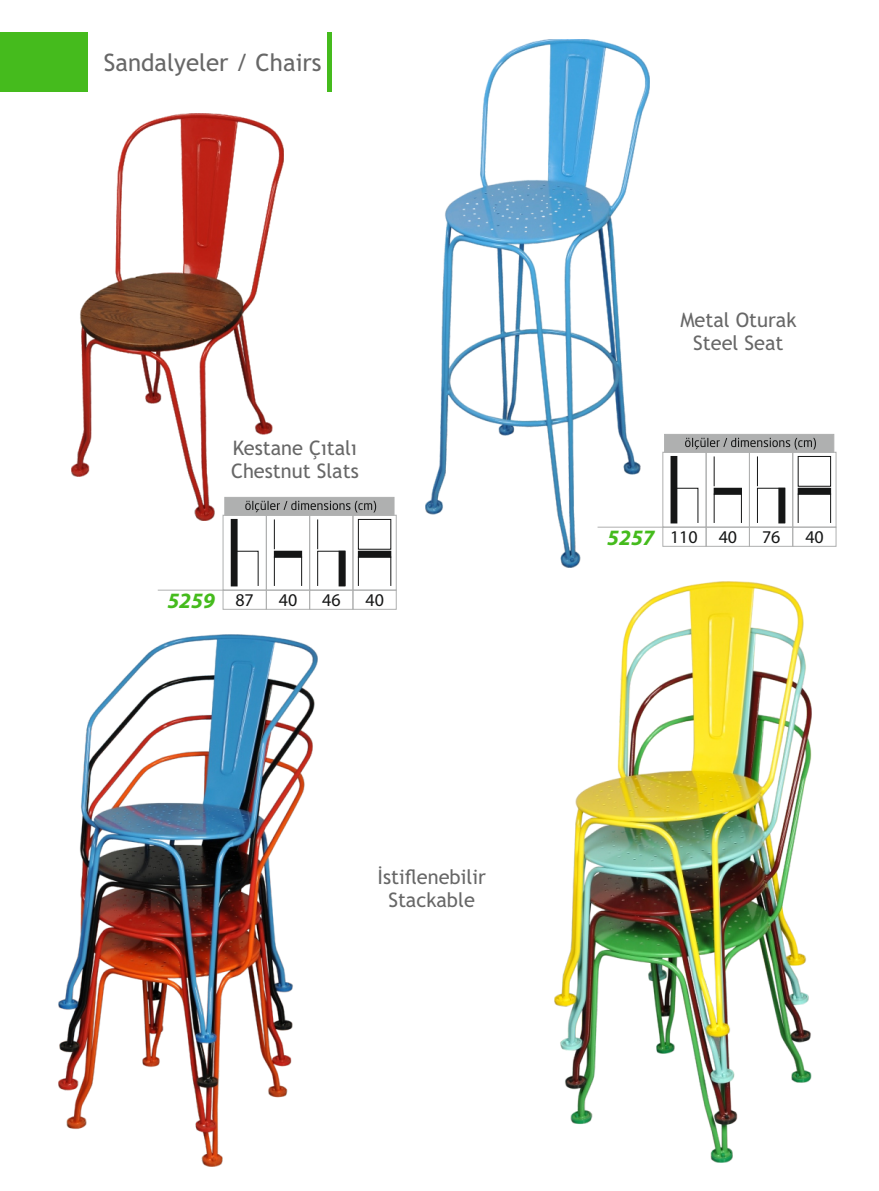
<style>
.page{position:relative;width:879px;height:1191px;background:#fff}
.page>*{position:absolute;margin:0;border:0;box-sizing:border-box;transform-origin:0 0}
.t1{font:24px "Trebuchet MS";color:#676767}
.t2{font:italic 700 22px "Myriad Pro";color:#45bb1d}
.t3{font:20px/23.2px "Trebuchet MS";color:#676767;text-align:center}
.t4{font:18px "Myriad Pro";color:#151616}
.s1{font-weight:400;font-style:normal;font-size:18px;color:#151616}
.s2{font-weight:700;font-style:italic;font-size:22px;color:#45bb1d}
</style>
<div class="page">
<div style="left:327px;top:32px;width:5px;height:60px;background:#45bb1d"></div>
<div style="left:0;top:32px;width:88px;height:60px;background:#45bb1d"></div>
<img style="left:59px;top:634px;width:258px;height:532px">
<img style="left:554px;top:581px;width:257px;height:581px">
<img style="left:72px;top:113px;width:211px;height:408px">
<img style="left:425px;top:39px;width:224px;height:528px">
<div style="left:798px;top:456px;width:33px;height:30px;border:1px solid #151616"></div>
<div style="left:798px;top:488px;width:32px;height:6px;background:#151616"></div>
<div style="left:798px;top:493px;width:33px;height:30px;border:1px solid #151616"></div>
<svg style="left:713px;top:456px;width:29px;height:67px"></svg>
<svg style="left:757px;top:456px;width:28px;height:68px"></svg>
<div style="left:671px;top:456px;width:6px;height:67px;background:#151616"></div>
<div style="left:670px;top:456px;width:7px;height:67px;border:1px solid #151616"></div>
<svg style="left:675px;top:487px;width:24px;height:37px"></svg>
<div style="left:792px;top:527px;width:44px;height:20px;border:1px solid #afb0b0"></div>
<div style="left:749px;top:527px;width:44px;height:20px;border:1px solid #afb0b0"></div>
<div style="left:706px;top:527px;width:44px;height:20px;border:1px solid #afb0b0"></div>
<div style="left:662px;top:527px;width:44px;height:20px;border:1px solid #afb0b0"></div>
<div style="left:792px;top:452px;width:44px;height:75px;border:1px solid #afb0b0"></div>
<div style="left:749px;top:452px;width:44px;height:75px;border:1px solid #afb0b0"></div>
<div style="left:706px;top:452px;width:44px;height:75px;border:1px solid #afb0b0"></div>
<div style="left:662px;top:452px;width:44px;height:75px;border:1px solid #afb0b0"></div>
<div style="left:664px;top:434px;width:170px;height:18px;background:#afb0b0"></div>
<svg style="left:685px;top:438px;width:131px;height:11px"></svg>
<hr style="left:597px;top:527px;width:67px;height:1px;background:#afb0b0">
<div style="left:358px;top:519px;width:33px;height:30px;border:1px solid #151616"></div>
<div style="left:358px;top:551px;width:33px;height:6px;background:#151616"></div>
<div style="left:358px;top:556px;width:33px;height:30px;border:1px solid #151616"></div>
<svg style="left:273px;top:518px;width:29px;height:68px"></svg>
<svg style="left:317px;top:519px;width:29px;height:68px"></svg>
<div style="left:231px;top:519px;width:6px;height:67px;background:#151616"></div>
<svg style="left:235px;top:550px;width:24px;height:37px"></svg>
<div style="left:352px;top:590px;width:45px;height:19px;border:1px solid #afb0b0"></div>
<div style="left:309px;top:590px;width:44px;height:19px;border:1px solid #afb0b0"></div>
<div style="left:266px;top:590px;width:44px;height:19px;border:1px solid #afb0b0"></div>
<div style="left:223px;top:590px;width:44px;height:19px;border:1px solid #afb0b0"></div>
<div style="left:352px;top:515px;width:45px;height:75px;border:1px solid #afb0b0"></div>
<div style="left:309px;top:515px;width:44px;height:75px;border:1px solid #afb0b0"></div>
<div style="left:266px;top:515px;width:44px;height:75px;border:1px solid #afb0b0"></div>
<div style="left:223px;top:515px;width:44px;height:75px;border:1px solid #afb0b0"></div>
<div style="left:224px;top:497px;width:170px;height:18px;background:#afb0b0"></div>
<svg style="left:245px;top:501px;width:131px;height:11px"></svg>
<hr style="left:158px;top:590px;width:66px;height:1px;background:#afb0b0">
<p class="t1" style="left:104px;top:53px;width:219px">Sandalyeler / Chairs</p>
<p class="t3" style="left:231px;top:438px;width:129px;text-align:left">Kestane Çıtalı<br>Chestnut Slats</p>
<p class="t2" style="left:167px;top:591px;width:88px">5259 <span class="s1">87</span></p>
<p class="t4" style="left:279px;top:592px;width:20px">40</p>
<p class="t4" style="left:322px;top:592px;width:20px">46</p>
<p class="t4" style="left:365px;top:592px;width:20px">40</p>
<p class="t3" style="left:377px;top:867px;width:110px">İstiflenebilir<br>Stackable</p>
<p class="t3" style="left:680px;top:310px;width:118px">Metal Oturak<br>Steel Seat</p>
<p class="t4" style="left:607px;top:529px;width:131px"><span class="s2">5257</span> 110 40</p>
<p class="t4" style="left:762px;top:529px;width:20px">76</p>
<p class="t4" style="left:805px;top:529px;width:20px">40</p>
</div>
